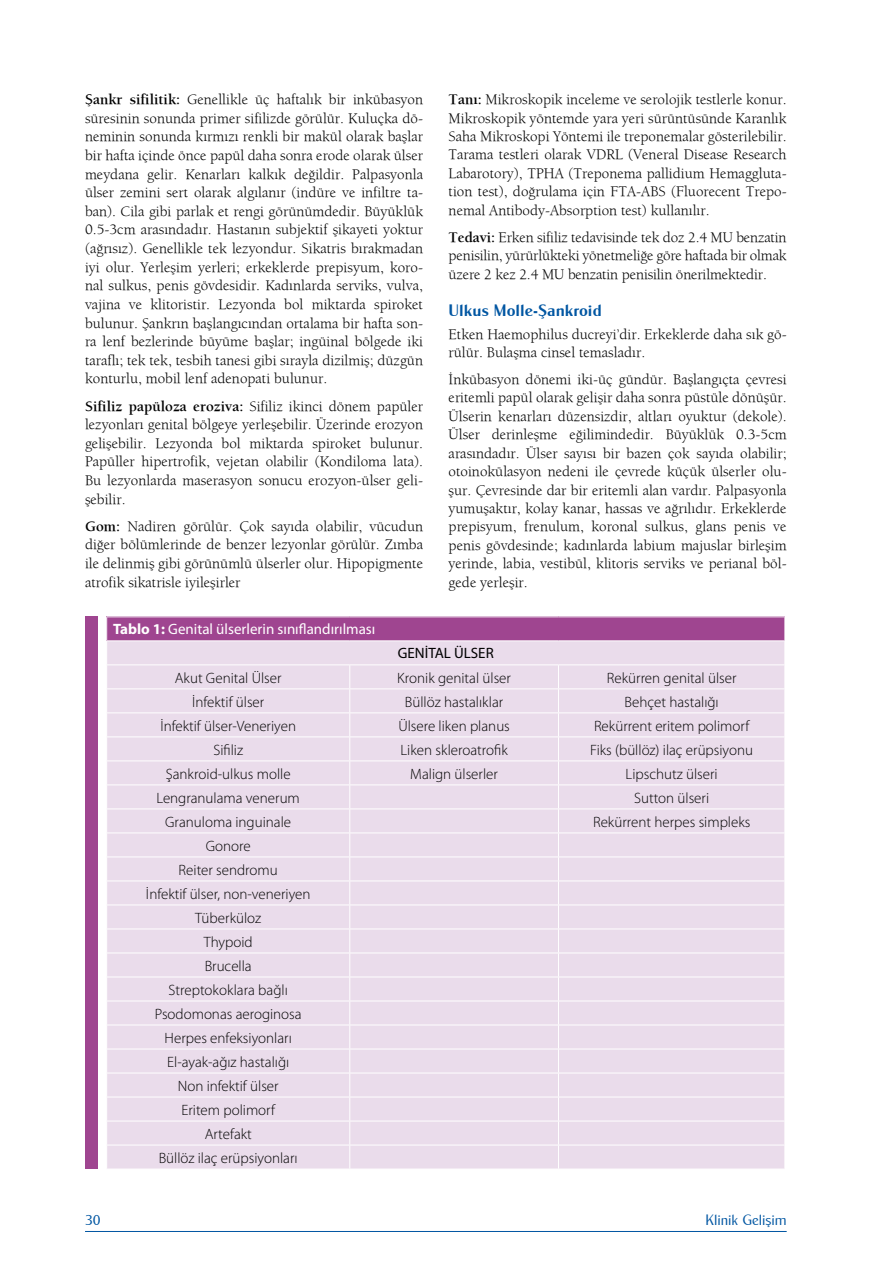
<style>
.page{position:relative;width:893px;height:1263px;background:#fff}
.page>*{position:absolute;margin:0;border:0;box-sizing:border-box;transform-origin:0 0}
.t1{font:16.5px "Cg Globe Gothic Bd";color:#0056a2}
.t2{font:15px/18.6px "Berkeley";color:#000;text-align:justify}
.t3{font:300 15px/24px "Myriad Pro";color:#000;text-align:center}
.t4{font:15px "Myriad Pro";color:#fff}
.t5{font:15px "Cg Globe Gothic Lt";color:#0056a2}
.t6{font:15px "Myriad Pro";color:#000}
.s1{font-weight:700}
</style>
<div class="page">
<hr style="left:85px;top:1231px;width:702px;height:1px;background:#0056a2">
<div style="left:107px;top:617px;width:678px;height:24px;background:#9f4590"></div>
<div style="left:107px;top:641px;width:677px;height:528px;background:#eadceb"></div>
<hr style="left:106px;top:640px;width:244px;height:1px;background:#fff">
<hr style="left:350px;top:640px;width:208px;height:1px;background:#fff">
<hr style="left:558px;top:640px;width:227px;height:1px;background:#fff">
<hr style="left:106px;top:664px;width:244px;height:1px;background:#fff">
<hr style="left:350px;top:664px;width:208px;height:1px;background:#fff">
<hr style="left:558px;top:664px;width:227px;height:1px;background:#fff">
<hr style="left:106px;top:688px;width:244px;height:1px;background:#fff">
<hr style="left:350px;top:688px;width:208px;height:1px;background:#fff">
<hr style="left:558px;top:688px;width:227px;height:1px;background:#fff">
<hr style="left:106px;top:712px;width:244px;height:1px;background:#fff">
<hr style="left:350px;top:712px;width:208px;height:1px;background:#fff">
<hr style="left:558px;top:712px;width:227px;height:1px;background:#fff">
<hr style="left:106px;top:736px;width:244px;height:1px;background:#fff">
<hr style="left:350px;top:736px;width:208px;height:1px;background:#fff">
<hr style="left:558px;top:736px;width:227px;height:1px;background:#fff">
<hr style="left:106px;top:760px;width:244px;height:1px;background:#fff">
<hr style="left:350px;top:760px;width:208px;height:1px;background:#fff">
<hr style="left:558px;top:760px;width:227px;height:1px;background:#fff">
<hr style="left:106px;top:784px;width:244px;height:1px;background:#fff">
<hr style="left:350px;top:784px;width:208px;height:1px;background:#fff">
<hr style="left:558px;top:784px;width:227px;height:1px;background:#fff">
<hr style="left:106px;top:808px;width:244px;height:1px;background:#fff">
<hr style="left:350px;top:808px;width:208px;height:1px;background:#fff">
<hr style="left:558px;top:808px;width:227px;height:1px;background:#fff">
<hr style="left:106px;top:832px;width:244px;height:1px;background:#fff">
<hr style="left:350px;top:832px;width:208px;height:1px;background:#fff">
<hr style="left:558px;top:832px;width:227px;height:1px;background:#fff">
<hr style="left:106px;top:856px;width:244px;height:1px;background:#fff">
<hr style="left:350px;top:856px;width:208px;height:1px;background:#fff">
<hr style="left:558px;top:856px;width:227px;height:1px;background:#fff">
<hr style="left:106px;top:880px;width:244px;height:1px;background:#fff">
<hr style="left:350px;top:880px;width:208px;height:1px;background:#fff">
<hr style="left:558px;top:880px;width:227px;height:1px;background:#fff">
<hr style="left:106px;top:904px;width:244px;height:1px;background:#fff">
<hr style="left:350px;top:904px;width:208px;height:1px;background:#fff">
<hr style="left:558px;top:904px;width:227px;height:1px;background:#fff">
<hr style="left:106px;top:928px;width:244px;height:1px;background:#fff">
<hr style="left:350px;top:928px;width:208px;height:1px;background:#fff">
<hr style="left:558px;top:928px;width:227px;height:1px;background:#fff">
<hr style="left:106px;top:952px;width:244px;height:1px;background:#fff">
<hr style="left:350px;top:952px;width:208px;height:1px;background:#fff">
<hr style="left:558px;top:952px;width:227px;height:1px;background:#fff">
<hr style="left:106px;top:976px;width:244px;height:1px;background:#fff">
<hr style="left:350px;top:976px;width:208px;height:1px;background:#fff">
<hr style="left:558px;top:976px;width:227px;height:1px;background:#fff">
<hr style="left:106px;top:1000px;width:244px;height:1px;background:#fff">
<hr style="left:350px;top:1000px;width:208px;height:1px;background:#fff">
<hr style="left:558px;top:1000px;width:227px;height:1px;background:#fff">
<hr style="left:106px;top:1025px;width:244px;height:1px;background:#fff">
<hr style="left:350px;top:1025px;width:208px;height:1px;background:#fff">
<hr style="left:558px;top:1025px;width:227px;height:1px;background:#fff">
<hr style="left:106px;top:1049px;width:244px;height:1px;background:#fff">
<hr style="left:350px;top:1049px;width:208px;height:1px;background:#fff">
<hr style="left:558px;top:1049px;width:227px;height:1px;background:#fff">
<hr style="left:106px;top:1073px;width:244px;height:1px;background:#fff">
<hr style="left:350px;top:1073px;width:208px;height:1px;background:#fff">
<hr style="left:558px;top:1073px;width:227px;height:1px;background:#fff">
<hr style="left:106px;top:1097px;width:244px;height:1px;background:#fff">
<hr style="left:350px;top:1097px;width:208px;height:1px;background:#fff">
<hr style="left:558px;top:1097px;width:227px;height:1px;background:#fff">
<hr style="left:106px;top:1121px;width:244px;height:1px;background:#fff">
<hr style="left:350px;top:1121px;width:208px;height:1px;background:#fff">
<hr style="left:558px;top:1121px;width:227px;height:1px;background:#fff">
<hr style="left:106px;top:1145px;width:244px;height:1px;background:#fff">
<svg style="left:106px;top:617px;width:1px;height:24px"></svg>
<hr style="left:350px;top:1145px;width:208px;height:1px;background:#fff">
<svg style="left:349px;top:665px;width:1px;height:504px"></svg>
<hr style="left:558px;top:1145px;width:227px;height:1px;background:#fff">
<svg style="left:558px;top:665px;width:1px;height:504px"></svg>
<svg style="left:784px;top:617px;width:1px;height:552px"></svg>
<div style="left:85px;top:616px;width:13px;height:553px;background:#9f4590"></div>
<p class="t2" style="left:85px;top:90px;width:340px"><span class="s1">Şankr sifilitik:</span> Genellikle üç haftalık bir inkübasyon süresinin sonunda primer sifilizde görülür. Kuluçka dö&shy;neminin sonunda kırmızı renkli bir makül olarak başlar bir hafta içinde önce papül daha sonra erode olarak ülser meydana gelir. Kenarları kalkık değildir. Palpasyonla ülser zemini sert olarak algılanır (indüre ve infiltre ta&shy;ban). Cila gibi parlak et rengi görünümdedir. Büyüklük 0.5-3cm arasındadır. Hastanın subjektif şikayeti yoktur (ağrısız). Genellikle tek lezyondur. Sikatris bırakmadan iyi olur. Yerleşim yerleri; erkeklerde prepisyum, koro&shy;nal sulkus, penis gövdesidir. Kadınlarda serviks, vulva, vajina ve klitoristir. Lezyonda bol miktarda spiroket bulunur. Şankrın başlangıcından ortalama bir hafta son&shy;ra lenf bezlerinde büyüme başlar; ingüinal bölgede iki taraflı; tek tek, tesbih tanesi gibi sırayla dizilmiş; düzgün konturlu, mobil lenf adenopati bulunur.</p>
<p class="t2" style="left:85px;top:396px;width:340px"><span class="s1">Sifiliz papüloza eroziva:</span> Sifiliz ikinci dönem papüler lezyonları genital bölgeye yerleşebilir. Üzerinde erozyon gelişebilir. Lezyonda bol miktarda spiroket bulunur.<br>Papüller hipertrofik, vejetan olabilir (Kondiloma lata).<br>Bu lezyonlarda maserasyon sonucu erozyon-ülser geli&shy;şebilir.</p>
<p class="t2" style="left:85px;top:517px;width:340px"><span class="s1">Gom:</span> Nadiren görülür. Çok sayıda olabilir, vücudun diğer bölümlerinde de benzer lezyonlar görülür. Zımba ile delinmiş gibi görünümlü ülserler olur. Hipopigmente atrofik sikatrisle iyileşirler</p>
<p class="t4" style="left:113px;top:620px;width:264px"><span class="s1">Tablo 1:</span> Genital ülserlerin sınıflandırılması</p>
<p class="t2" style="left:449px;top:90px;width:340px"><span class="s1">Tanı:</span> Mikroskopik inceleme ve serolojik testlerle konur.<br>Mikroskopik yöntemde yara yeri sürüntüsünde Karanlık Saha Mikroskopi Yöntemi ile treponemalar gösterilebilir.<br>Tarama testleri olarak VDRL (Veneral Disease Research Labarotory), TPHA (Treponema pallidium Hemaggluta&shy;tion test), doğrulama için FTA-ABS (Fluorecent Trepo&shy;nemal Antibody-Absorption test) kullanılır.</p>
<p class="t2" style="left:449px;top:227px;width:340px"><span class="s1">Tedavi:</span> Erken sifiliz tedavisinde tek doz 2.4 MU benzatin penisilin, yürürlükteki yönetmeliğe göre haftada bir olmak üzere 2 kez 2.4 MU benzatin penisilin önerilmektedir.</p>
<p class="t1" style="left:449px;top:300px;width:155px">Ulkus Molle-Şankroid</p>
<p class="t2" style="left:449px;top:324px;width:340px">Etken Haemophilus ducreyi’dir. Erkeklerde daha sık gö&shy;rülür. Bulaşma cinsel temasladır.</p>
<p class="t2" style="left:449px;top:370px;width:340px">İnkübasyon dönemi iki-üç gündür. Başlangıçta çevresi eritemli papül olarak gelişir daha sonra püstüle dönüşür.<br>Ülserin kenarları düzensizdir, altları oyuktur (dekole).<br>Ülser derinleşme eğilimindedir. Büyüklük 0.3-5cm arasındadır. Ülser sayısı bir bazen çok sayıda olabilir; otoinokülasyon nedeni ile çevrede küçük ülserler olu&shy;şur. Çevresinde dar bir eritemli alan vardır. Palpasyonla yumuşaktır, kolay kanar, hassas ve ağrılıdır. Erkeklerde prepisyum, frenulum, koronal sulkus, glans penis ve penis gövdesinde; kadınlarda labium majuslar birleşim yerinde, labia, vestibül, klitoris serviks ve perianal böl&shy;gede yerleşir.</p>
<p class="t6" style="left:398px;top:644px;width:97px">GENİTAL ÜLSER</p>
<p class="t3" style="left:175px;top:665px;width:108px">Akut Genital Ülser</p>
<p class="t3" style="left:397px;top:665px;width:115px">Kronik genital ülser</p>
<p class="t3" style="left:607px;top:665px;width:131px">Rekürren genital ülser</p>
<p class="t3" style="left:192px;top:689px;width:74px">İnfektif ülser</p>
<p class="t3" style="left:405px;top:689px;width:100px">Büllöz hastalıklar</p>
<p class="t3" style="left:625px;top:689px;width:96px">Behçet hastalığı</p>
<p class="t3" style="left:160px;top:713px;width:137px">İnfektif ülser-Veneriyen</p>
<p class="t3" style="left:398px;top:713px;width:113px">Ülsere liken planus</p>
<p class="t3" style="left:594px;top:713px;width:157px">Rekürrent eritem polimorf</p>
<p class="t3" style="left:213px;top:737px;width:31px">Sifiliz</p>
<p class="t3" style="left:400px;top:737px;width:109px">Liken skleroatrofik</p>
<p class="t3" style="left:590px;top:737px;width:164px">Fiks (büllöz) ilaç erüpsiyonu</p>
<p class="t3" style="left:166px;top:761px;width:126px">Şankroid-ulkus molle</p>
<p class="t3" style="left:410px;top:761px;width:89px">Malign ülserler</p>
<p class="t3" style="left:626px;top:761px;width:94px">Lipschutz ülseri</p>
<p class="t3" style="left:157px;top:785px;width:145px">Lengranulama venerum</p>
<p class="t3" style="left:634px;top:785px;width:77px">Sutton ülseri</p>
<p class="t3" style="left:165px;top:809px;width:127px">Granuloma inguinale</p>
<p class="t3" style="left:593px;top:809px;width:159px">Rekürrent herpes simpleks</p>
<p class="t3" style="left:146px;top:833px;width:166px">Gonore<br>Reiter sendromu<br>İnfektif ülser, non-veneriyen<br>Tüberküloz<br>Thypoid<br>Brucella<br>Streptokoklara bağlı<br>Psodomonas aeroginosa<br>Herpes enfeksiyonları<br>El-ayak-ağız hastalığı<br>Non infektif ülser<br>Eritem polimorf<br>Artefakt<br>Büllöz ilaç erüpsiyonları</p>
<p class="t5" style="left:85px;top:1210px;width:17px">30</p>
<p class="t5" style="left:706px;top:1210px;width:83px">Klinik Gelişim</p>
</div>
